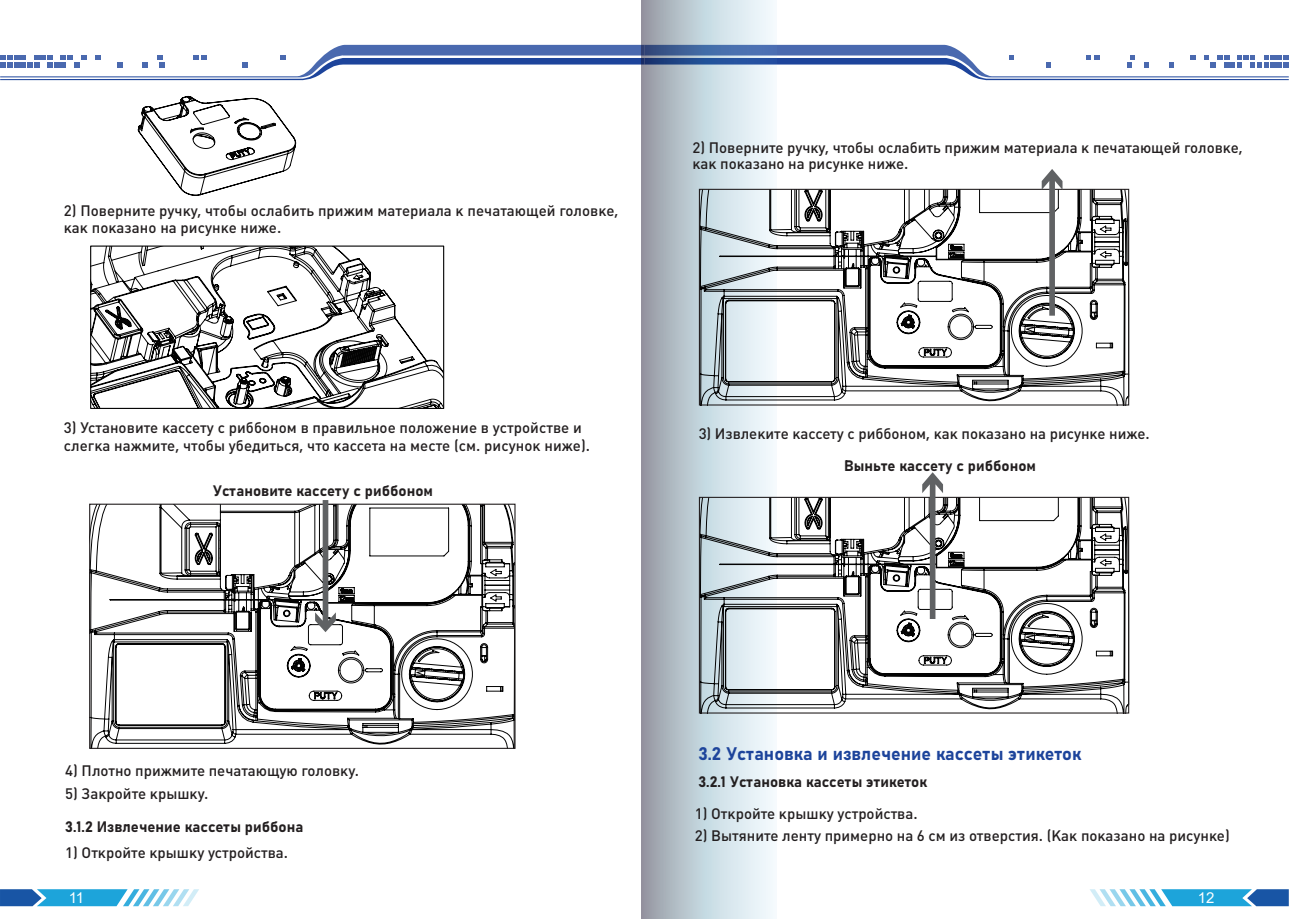
<style>
.page{position:relative;width:1289px;height:919px;background:#fff}
.page>*{position:absolute;margin:0;border:0;box-sizing:border-box;transform-origin:0 0}
.t1{font:18px "Bahnschrift";color:#1d449b}
.t2{font:500 15px/16.5px "Plumb";color:#231f20}
.t3{font:15px "Bahnschrift";color:#231f20}
.t4{font:15px "Arial";color:#fff}
</style>
<div class="page">
<svg style="left:0;top:45px;width:1289px;height:35px"></svg>
<svg style="left:0;top:889px;width:199px;height:17px"></svg>
<svg style="left:1090px;top:889px;width:199px;height:17px"></svg>
<svg style="left:642px;top:0;width:135px;height:918px;background:#bcc8d1"></svg>
<svg style="left:92px;top:247px;width:350px;height:160px"></svg>
<div style="left:90px;top:245px;width:354px;height:164px;border:1px solid #030303"></div>
<svg style="left:138px;top:96px;width:158px;height:100px"></svg>
<svg style="left:91px;top:506px;width:422px;height:241px"></svg>
<div style="left:89px;top:504px;width:426px;height:245px;border:1px solid #231f20"></div>
<svg style="left:701px;top:191px;width:426px;height:212px"></svg>
<div style="left:699px;top:189px;width:430px;height:216px;border:1px solid #231f20"></div>
<svg style="left:315px;top:500px;width:21px;height:132px"></svg>
<svg style="left:1041px;top:169px;width:21px;height:147px"></svg>
<svg style="left:701px;top:499px;width:426px;height:212px"></svg>
<div style="left:699px;top:497px;width:430px;height:216px;border:1px solid #231f20"></div>
<svg style="left:922px;top:472px;width:21px;height:147px"></svg>
<p class="t2" style="left:64px;top:202px;width:556px">2) Поверните ручку, чтобы ослабить прижим материала к печатающей головке, как показано на рисунке ниже.</p>
<p class="t2" style="left:64px;top:419px;width:528px;line-height:18px">3) Установите кассету с риббоном в правильное положение в устройстве и слегка нажмите, чтобы убедиться, что кассета на месте (см. рисунок ниже).</p>
<p class="t3" style="left:213px;top:479px;width:222px">Установите кассету с риббоном</p>
<p class="t2" style="left:692px;top:139px;width:552px">2) Поверните ручку, чтобы ослабить прижим материала к печатающей головке, как показано на рисунке ниже.</p>
<p class="t2" style="left:699px;top:425px;width:452px">3) Извлеките кассету с риббоном, как показано на рисунке ниже.</p>
<p class="t3" style="left:844px;top:454px;width:193px">Выньте кассету с риббоном</p>
<p class="t2" style="left:65px;top:763px;width:295px">4) Плотно прижмите печатающую головку.</p>
<p class="t2" style="left:65px;top:785px;width:145px">5) Закройте крышку.</p>
<p class="t3" style="left:65px;top:815px;width:240px">3.1.2 Извлечение кассеты риббона</p>
<p class="t2" style="left:65px;top:844px;width:224px">1) Откройте крышку устройства.</p>
<p class="t1" style="left:698px;top:740px;width:384px">3.2 Установка и извлечение кассеты этикеток</p>
<p class="t3" style="left:698px;top:770px;width:230px">3.2.1 Установка кассеты этикеток</p>
<p class="t2" style="left:695px;top:805px;width:224px">1) Откройте крышку устройства.</p>
<p class="t2" style="left:695px;top:827px;width:536px">2) Вытяните ленту примерно на 6 см из отверстия. (Как показано на рисунке)</p>
<p class="t4" style="left:69px;top:888px;width:17px">11</p>
<p class="t4" style="left:1198px;top:888px;width:18px">12</p>
</div>
